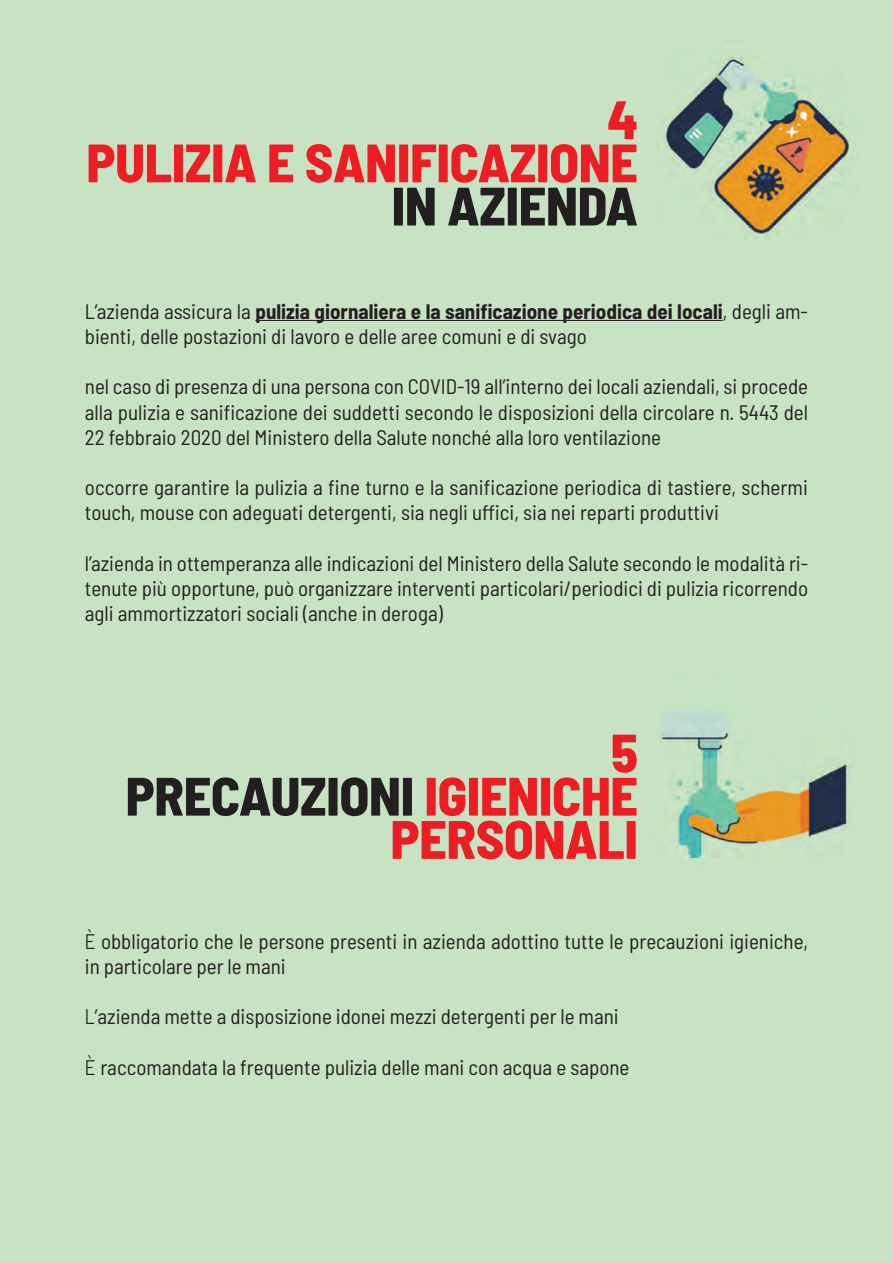
<style>
.page{position:relative;width:893px;height:1263px;background:#fff}
.page>*{position:absolute;margin:0;border:0;box-sizing:border-box;transform-origin:0 0}
.t1{font:800 semi-condensed 54px/43.2px "Barlow";letter-spacing:-.005em;color:#ee1d23;text-align:right}
.t2{font:800 semi-condensed 54px "Barlow";letter-spacing:-.005em;color:#231f20}
.t3{font:semi-condensed 21px/25.2px "Barlow";color:#231f20}
.s1{font-weight:700}
.s2{color:#231f20}
.s3{font-family:"Korolev";font-weight:300;font-stretch:normal}
</style>
<div class="page">
<div style="left:0;top:0;width:892px;height:1263px;background:#c7e3c3"></div>
<hr style="left:255px;top:320px;width:467px;height:1px;background:#231f20">
<img style="left:657px;top:56px;width:201px;height:184px">
<img style="left:659px;top:710px;width:190px;height:149px">
<h1 class="t1" style="left:86px;top:99px;width:553px">4<br>PULIZIA E SANIFICAZIONE</h1>
<h1 class="t2" style="left:391px;top:175px;width:248px">IN AZIENDA</h1>
<p class="t3" style="left:85px;top:301px;width:724px">L’azienda assicura la <span class="s1">pulizia giornaliera e la sanificazione periodica dei locali</span>, degli am&shy;bienti, delle postazioni di lavoro e delle aree comuni e di svago</p>
<p class="t3" style="left:85px;top:377px;width:724px;text-align:justify">nel caso di presenza di una persona con COVID-19 all’interno dei locali aziendali, si procede alla pulizia e sanificazione dei suddetti secondo le disposizioni della circolare n. 5443 del 22 febbraio 2020 del Ministero della Salute nonché alla loro ventilazione</p>
<p class="t3" style="left:85px;top:477px;width:724px">occorre garantire la pulizia a fine turno e la sanificazione periodica di tastiere, schermi touch, mouse con adeguati detergenti, sia negli uffici, sia nei reparti produttivi</p>
<p class="t3" style="left:85px;top:553px;width:724px;text-align:justify">l’azienda in ottemperanza alle indicazioni del Ministero della Salute secondo le modalità ri&shy;tenute più opportune, può organizzare interventi particolari/periodici di pulizia ricorrendo agli ammortizzatori sociali (anche in deroga)</p>
<h1 class="t1" style="left:126px;top:732px;width:513px">5<br><span class="s2">PRECAUZIONI</span> IGIENICHE<br>PERSONALI</h1>
<p class="t3" style="left:85px;top:931px;width:724px"><span class="s3">È</span> obbligatorio che le persone presenti in azienda adottino tutte le precauzioni igieniche, in particolare per le mani</p>
<p class="t3" style="left:85px;top:1007px;width:535px"><span class="s3">L</span>’azienda mette a disposizione idonei mezzi detergenti per le mani</p>
<p class="t3" style="left:85px;top:1057px;width:546px"><span class="s3">È</span> raccomandata la frequente pulizia delle mani con acqua e sapone</p>
</div>
